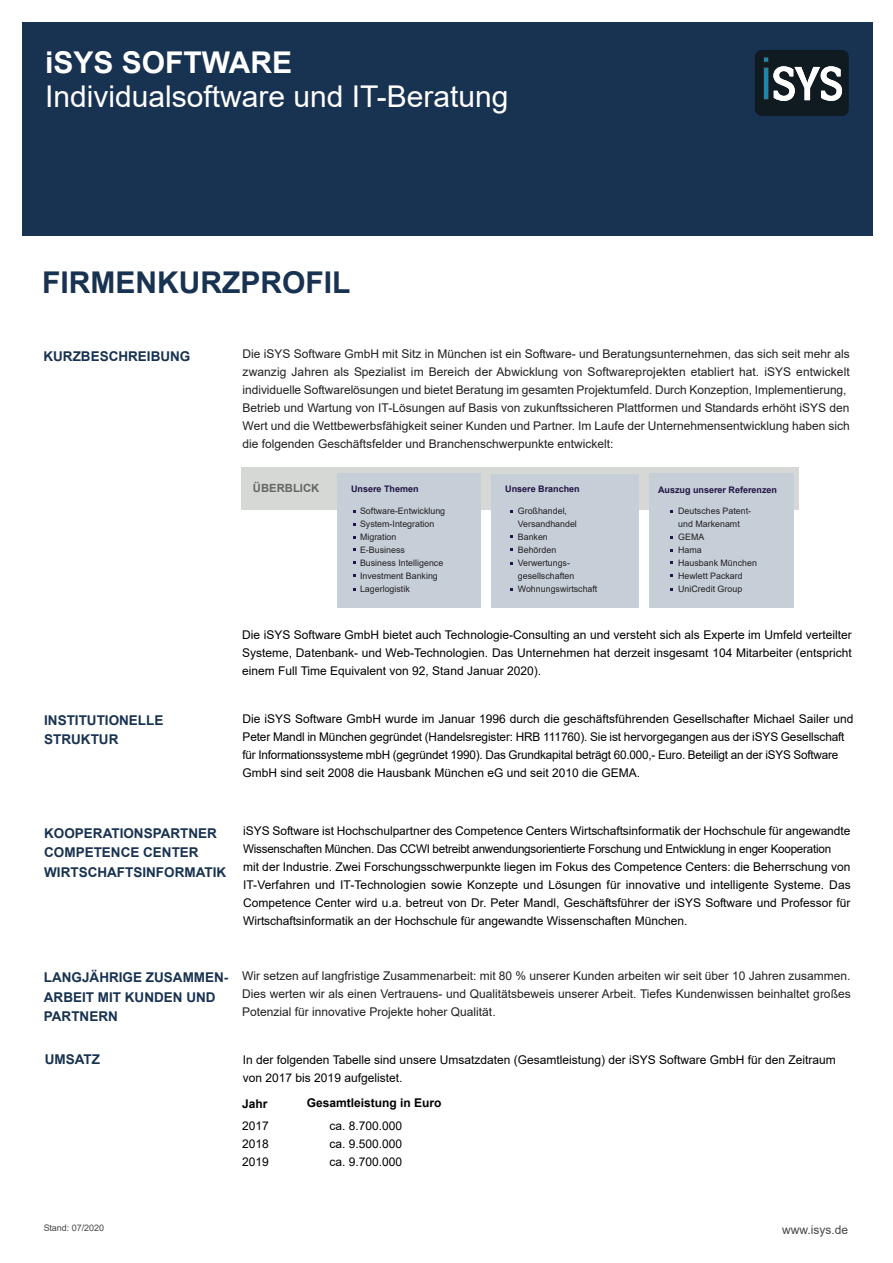
<style>
.page{position:relative;width:893px;height:1263px;background:#fff}
.page>*{position:absolute;margin:0;border:0;box-sizing:border-box;transform-origin:0 0}
.t1{font:30px "Arial";color:#fff}
.t2{font:700 30px "Arial";color:#183251}
.t3{font:700 30px "Arial";color:#fff}
.t4{font:700 13.5px/19.5px "Arial";color:#183251}
.t5{font:12px/18px "Arial";color:#000;text-align:justify}
.t6{font:12px/18px "Arial";color:#231f20;text-align:justify}
.t7{font:700 12px "Arial";color:#000}
.t8{font:12px "Arial";color:#45464a}
.t9{font:700 11.25px "Arial";color:#656767}
.t10{font:700 9px "Arial";color:#221444}
.t11{font:9px "Arial";color:#45464a}
.t12{font:8.85px/12.9px "Arial";color:#231f20}
</style>
<div class="page">
<div style="left:22px;top:22px;width:851px;height:214px;background:#183251"></div>
<div style="left:755px;top:51px;width:93px;height:64px;background:#101a21;border-radius:6px"></div>
<div style="left:755px;top:50px;width:94px;height:66px;border:1px solid #101a21;border-radius:6px"></div>
<svg style="left:763px;top:57px;width:80px;height:44px"></svg>
<div style="left:242px;top:467px;width:557px;height:42px;background:#d5d8d4"></div>
<div style="left:337px;top:473px;width:144px;height:135px;background:#c6ced8"></div>
<div style="left:649px;top:473px;width:144px;height:135px;background:#c6ced8"></div>
<div style="left:491px;top:474px;width:148px;height:134px;background:#c6ced8"></div>
<h1 class="t3" style="left:45px;top:42px;width:248px">iSYS SOFTWARE</h1>
<h1 class="t1" style="left:45px;top:76px;width:465px">Individualsoftware und IT-Beratung</h1>
<h1 class="t2" style="left:42px;top:261px;width:310px">FIRMENKURZPROFIL</h1>
<p class="t4" style="left:43px;top:346px;width:148px">KURZBESCHREIBUNG</p>
<p class="t4" style="left:44px;top:710px;width:121px">INSTITUTIONELLE<br>STRUKTUR</p>
<p class="t6" style="left:243px;top:345px;width:609px;text-align:left">Die iSYS Software GmbH mit Sitz in München ist ein Software- und Beratungsunternehmen, das sich seit mehr als zwanzig Jahren als Spezialist im Bereich der Abwicklung von Softwareprojekten etabliert hat. iSYS entwickelt individuelle Softwarelösungen und bietet Beratung im gesamten Projektumfeld. Durch Konzeption, Implementierung, Betrieb und Wartung von IT-Lösungen auf Basis von zukunftssicheren Plattformen und Standards erhöht iSYS den Wert und die Wettbewerbsfähigkeit seiner Kunden und Partner. Im Laufe der Unternehmensentwicklung haben sich die folgenden Geschäftsfelder und Branchenschwerpunkte entwickelt:</p>
<p class="t9" style="left:253px;top:480px;width:68px">ÜBERBLICK</p>
<p class="t10" style="left:351px;top:483px;width:69px">Unsere Themen</p>
<p class="t12" style="left:360px;top:505px;width:87px">Software-Entwicklung<br>System-Integration<br>Migration<br>E-Business<br>Business Intelligence<br>Investment Banking<br>Lagerlogistik</p>
<p class="t12" style="left:518px;top:505px;width:81px">Großhandel,<br>Versandhandel<br>Banken<br>Behörden<br>Verwertungs&shy;gesellschaften<br>Wohnungswirtschaft</p>
<p class="t12" style="left:678px;top:505px;width:80px">Deutsches Patent&shy;und Markenamt<br>GEMA<br>Hama<br>Hausbank München<br>Hewlett Packard<br>UniCredit Group</p>
<p class="t10" style="left:505px;top:483px;width:76px">Unsere Branchen</p>
<p class="t10" style="left:658px;top:483px;width:121px">Auszug unserer Referenzen</p>
<p class="t5" style="left:242px;top:626px;width:611px">Die iSYS Software GmbH bietet auch Technologie-Consulting an und versteht sich als Experte im Umfeld verteilter Systeme, Datenbank- und Web-Technologien. Das Unternehmen hat derzeit insgesamt 104 Mitarbeiter (entspricht einem Full Time Equivalent von 92, Stand Januar 2020).</p>
<p class="t5" style="left:243px;top:709px;width:612px;text-align:left">Die iSYS Software GmbH wurde im Januar 1996 durch die geschäftsführenden Gesellschafter Michael Sailer und Peter Mandl in München gegründet (Handelsregister: HRB 111760). Sie ist hervorgegangen aus der iSYS Gesellschaft für Informationssysteme mbH (gegründet 1990). Das Grundkapital beträgt 60.000,- Euro. Beteiligt an der iSYS Software GmbH sind seit 2008 die Hausbank München eG und seit 2010 die GEMA.</p>
<p class="t4" style="left:44px;top:823px;width:183px">KOOPERATIONSPARTNER<br>COMPETENCE CENTER<br>WIRTSCHAFTSINFORMATIK</p>
<p class="t5" style="left:243px;top:822px;width:609px;text-align:left">iSYS Software ist Hochschulpartner des Competence Centers Wirtschaftsinformatik der Hochschule für angewandte Wissenschaften München. Das CCWI betreibt anwendungsorientierte Forschung und Entwicklung in enger Kooperation<br>mit der Industrie. Zwei Forschungsschwerpunkte liegen im Fokus des Competence Centers: die Beherrschung von IT-Verfahren und IT-Technologien sowie Konzepte und Lösungen für innovative und intelligente Systeme. Das Competence Center wird u.a. betreut von Dr. Peter Mandl, Geschäftsführer der iSYS Software und Professor für Wirtschaftsinformatik an der Hochschule für angewandte Wissenschaften München.</p>
<p class="t4" style="left:44px;top:968px;width:186px">LANGJÄHRIGE ZUSAMMEN-<br>ARBEIT MIT KUNDEN UND<br>PARTNERN</p>
<p class="t4" style="left:45px;top:1049px;width:57px">UMSATZ</p>
<p class="t6" style="left:242px;top:966px;width:610px">Wir setzen auf langfristige Zusammenarbeit: mit 80 % unserer Kunden arbeiten wir seit über 10 Jahren zusammen.<br>Dies werten wir als einen Vertrauens- und Qualitätsbeweis unserer Arbeit. Tiefes Kundenwissen beinhaltet großes Potenzial für innovative Projekte hoher Qualität.</p>
<p class="t5" style="left:243px;top:1050px;width:594px">In der folgenden Tabelle sind unsere Umsatzdaten (Gesamtleistung) der iSYS Software GmbH für den Zeitraum von 2017 bis 2019 aufgelistet.</p>
<p class="t7" style="left:242px;top:1095px;width:27px">Jahr</p>
<p class="t7" style="left:307px;top:1095px;width:136px">Gesamtleistung in Euro</p>
<p class="t5" style="left:330px;top:1116px;width:74px">ca. 8.700.000 ca. 9.500.000 ca. 9.700.000</p>
<p class="t5" style="left:242px;top:1117px;width:28px">2017<br>2018<br>2019</p>
<p class="t11" style="left:44px;top:1221px;width:62px">Stand: 07/2020</p>
<p class="t8" style="left:782px;top:1221px;width:68px">www.isys.de</p>
</div>
